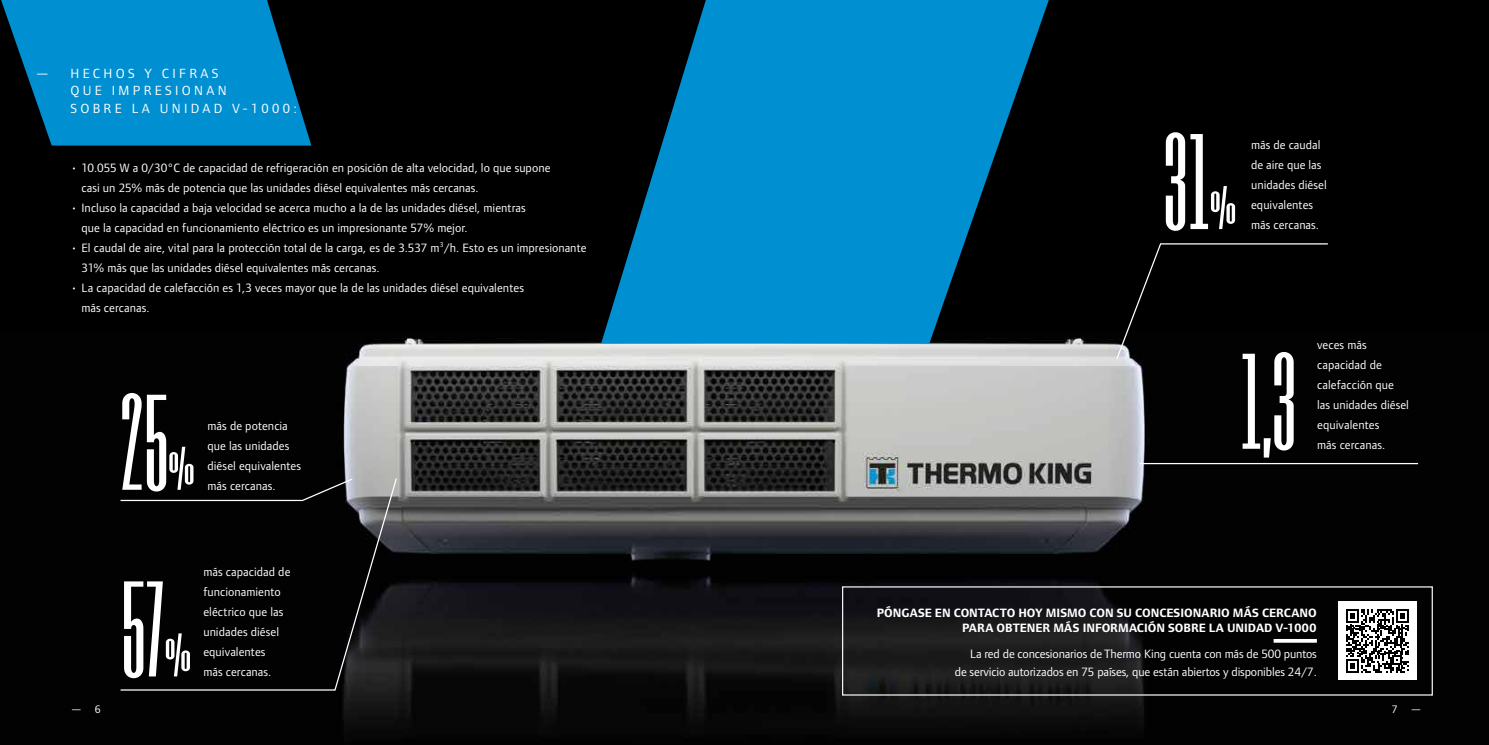
<style>
.page{position:relative;width:1489px;height:745px;background:#fff}
.page>*{position:absolute;margin:0;border:0;box-sizing:border-box;transform-origin:0 0}
.t1{font:112.5px "Six Caps";color:#fff}
.t2{font:50px "Six Caps";color:#fff}
.t3{font:13.75px/17.5px "Foundry Form Sans";letter-spacing:.24em;color:#fff}
.t4{font:12.5px/20px "Foundry Form Sans";letter-spacing:.005em;color:#fff}
.t5{font:700 12.5px/15px "Foundry Form Sans";color:#fff;text-align:right}
.t6{font:11.25px "Foundry Form Sans";color:#fff}
</style>
<div class="page">
<div style="left:0;top:0;width:744px;height:744px;background:#000"></div>
<div style="left:744px;top:0;width:744px;height:744px;background:#000"></div>
<img style="left:120px;top:337px;width:1313px;height:394px">
<svg style="left:1115px;top:243px;width:213px;height:117px"></svg>
<svg style="left:1px;top:0;width:310px;height:145px;fill:#0090d2"></svg>
<svg style="left:601px;top:0;width:447px;height:343px;fill:#0090d2"></svg>
<hr style="left:1139px;top:462px;width:278px;height:2px;background:#fff">
<svg style="left:120px;top:476px;width:278px;height:214px"></svg>
<svg style="left:120px;top:477px;width:234px;height:24px"></svg>
<svg style="left:1273px;top:638px;width:43px;height:4px"></svg>
<div style="left:1337px;top:601px;width:79px;height:79px;background:#fff"></div>
<svg style="left:1346px;top:609px;width:62px;height:63px"></svg>
<p class="t3" style="left:70px;top:65px;width:228px;text-indent:-35px">— HECHOS Y CIFRAS<br>QUE IMPRESIONAN<br>SOBRE LA UNIDAD V-1000:</p>
<p class="t4" style="left:81px;top:157px;width:470px;text-indent:-11px">• 10.055 W a 0/30°C de capacidad de refrigeración en posición de alta velocidad, lo que supone casi un 25% más de potencia que las unidades diésel equivalentes más cercanas.</p>
<p class="t4" style="left:81px;top:197px;width:446px;text-indent:-11px">• Incluso la capacidad a baja velocidad se acerca mucho a la de las unidades diésel, mientras que la capacidad en funcionamiento eléctrico es un impresionante 57% mejor.</p>
<p class="t4" style="left:81px;top:237px;width:506px;text-indent:-11px">• El caudal de aire, vital para la protección total de la carga, es de 3.537 m<sup>3</sup>/h. Esto es un impresionante<br>31% más que las unidades diésel equivalentes más cercanas.</p>
<p class="t4" style="left:81px;top:277px;width:444px;text-indent:-11px">• La capacidad de calefacción es 1,3 veces mayor que la de las unidades diésel equivalentes más cercanas.</p>
<h1 class="t1" style="left:120px;top:364px;width:49px">25</h1>
<h2 class="t2" style="left:168px;top:434px;width:28px">%</h2>
<p class="t4" style="left:207px;top:415px;width:95px">más de potencia que las unidades diésel equivalentes más cercanas.</p>
<h1 class="t1" style="left:120px;top:550px;width:46px">57</h1>
<h2 class="t2" style="left:165px;top:620px;width:28px">%</h2>
<p class="t4" style="left:203px;top:561px;width:88px">más capacidad de funcionamiento eléctrico que las unidades diésel equivalentes<br>más cercanas.</p>
<h1 class="t1" style="left:1163px;top:103px;width:47px">31</h1>
<h2 class="t2" style="left:1209px;top:173px;width:28px">%</h2>
<p class="t4" style="left:1250px;top:135px;width:77px">más de caudal de aire que las unidades diésel equivalentes más cercanas.</p>
<h1 class="t1" style="left:1240px;top:323px;width:58px">1,3</h1>
<p class="t4" style="left:1317px;top:334px;width:93px">veces más capacidad de calefacción que las unidades diésel equivalentes<br>más cercanas.</p>
<p class="t5" style="left:876px;top:604px;width:441px">PÓNGASE EN CONTACTO HOY MISMO CON SU CONCESIONARIO MÁS CERCANO<br>PARA OBTENER MÁS INFORMACIÓN SOBRE LA UNIDAD V-1000</p>
<p class="t4" style="left:954px;top:644px;width:363px;line-height:17.5px;text-align:right">La red de concesionarios de Thermo King cuenta con más de 500 puntos<br>de servicio autorizados en 75 países, que están abiertos y disponibles 24/7.</p>
<p class="t6" style="left:71px;top:702px;width:31px">— 6</p>
<p class="t6" style="left:1391px;top:702px;width:31px">7 —</p>
</div>
